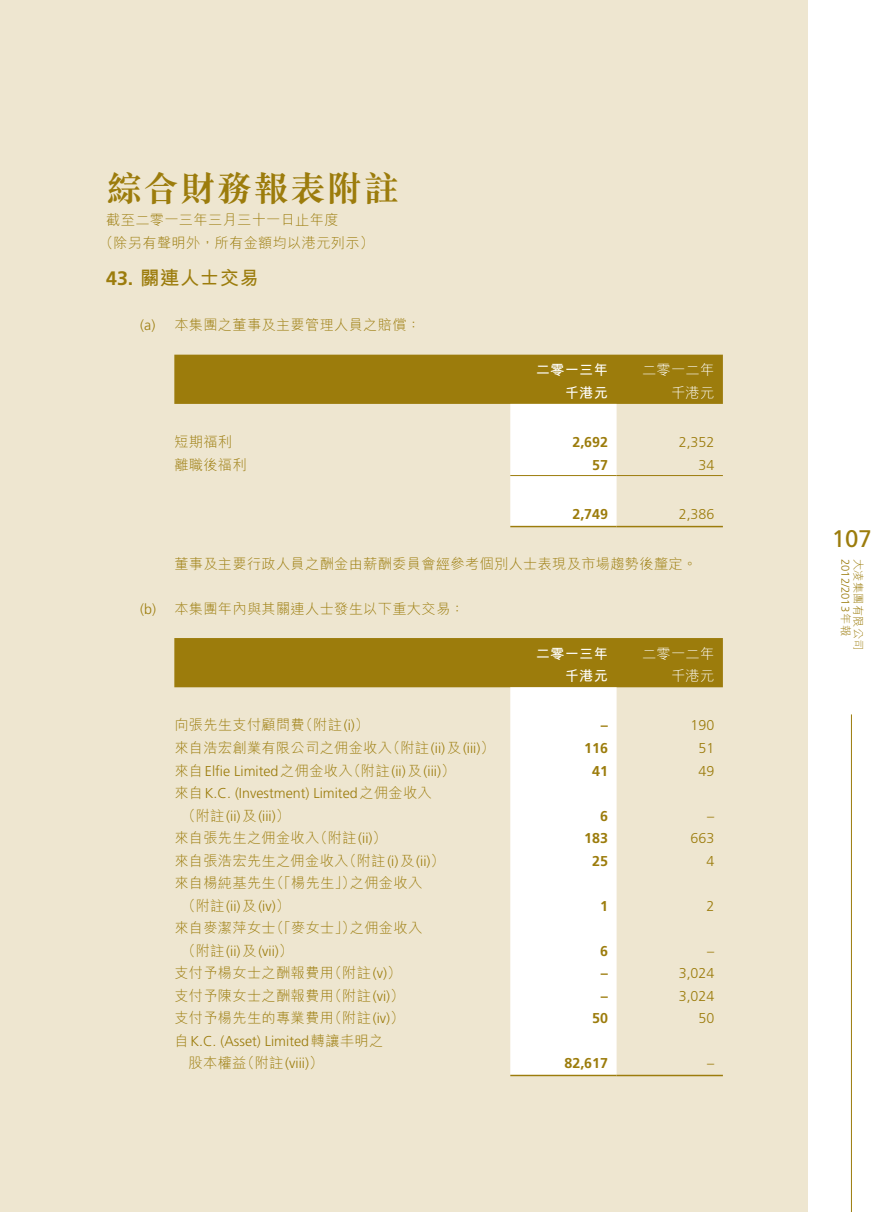
<style>
.page{position:relative;width:893px;height:1212px;background:#fff}
.page>*{position:absolute;margin:0;border:0;box-sizing:border-box;transform-origin:0 0}
.t1{font:700 36px "M Sung HK";letter-spacing:.02em;color:#9c7c0c}
.t2{font:24px "Frutiger LT Std";color:#9c7c0c}
.t3{font:700 19.5px "M Hei HK";letter-spacing:.02em;color:#9c7c0c}
.t4{font:300 14.25px/22.5px "M Hei HK";letter-spacing:.02em;color:#9c7c0c}
.t5{font:300 14.25px/22.5px "Frutiger LT Std";color:#9c7c0c}
.t6{font:700 14.25px "Frutiger LT Std";color:#9c7c0c}
.t7{font:700 14.25px "M Hei HK";letter-spacing:.02em;color:#fff}
.t8{font:300 14.25px "M Hei HK";letter-spacing:.02em;color:#fff}
.t9{font:300 11.25px "Frutiger LT Std";color:#9c7c0c}
.t10{font:300 11.25px "M Hei HK";letter-spacing:.02em;color:#9c7c0c}
.s1{font-family:"Frutiger LT Std"}
.s2{font-family:"M Hei HK"}
</style>
<div class="page">
<hr style="left:851px;top:714px;width:1px;height:498px;background:#9c7c0c">
<div style="left:0;top:0;width:808px;height:1212px;background:#eee6d0"></div>
<svg style="left:174px;top:355px;width:549px;height:171px"></svg>
<hr style="left:510px;top:475px;width:107px;height:1px;background:#9c7c0c">
<hr style="left:617px;top:475px;width:106px;height:1px;background:#9c7c0c">
<hr style="left:510px;top:526px;width:107px;height:1px;background:#9c7c0c">
<hr style="left:617px;top:526px;width:106px;height:1px;background:#9c7c0c">
<svg style="left:174px;top:638px;width:549px;height:437px"></svg>
<hr style="left:510px;top:1075px;width:107px;height:1px;background:#9c7c0c">
<hr style="left:617px;top:1075px;width:106px;height:1px;background:#9c7c0c">
<h1 class="t1" style="left:106px;top:171px;width:295px">綜合財務報表附註</h1>
<p class="t4" style="left:99px;top:209px;width:276px;text-indent:7px">截至二零一三年三月三十一日止年度<br>（除另有聲明外，所有金額均以港元列示）</p>
<h3 class="t3" style="left:106px;top:264px;width:154px"><span class="s1">43.</span> 關連人士交易</h3>
<p class="t4" style="left:140px;top:314px;width:282px"><span class="s1">(a)</span> 本集團之董事及主要管理人員之賠償：</p>
<p class="t7" style="left:536px;top:360px;width:74px">二零一三年</p>
<p class="t8" style="left:642px;top:363px;width:74px">二零一二年</p>
<p class="t7" style="left:565px;top:382px;width:45px">千港元</p>
<p class="t8" style="left:671px;top:385px;width:45px">千港元</p>
<p class="t4" style="left:174px;top:430px;width:59px">短期福利</p>
<p class="t6" style="left:572px;top:434px;width:37px">2,692</p>
<p class="t5" style="left:679px;top:431px;width:37px">2,352</p>
<p class="t4" style="left:174px;top:453px;width:74px">離職後福利</p>
<p class="t6" style="left:592px;top:456px;width:17px">57</p>
<p class="t5" style="left:698px;top:454px;width:17px">34</p>
<p class="t6" style="left:572px;top:506px;width:37px">2,749</p>
<p class="t5" style="left:679px;top:503px;width:37px">2,386</p>
<p class="t4" style="left:174px;top:552px;width:524px">董事及主要行政人員之酬金由薪酬委員會經參考個別人士表現及市場趨勢後釐定。</p>
<p class="t4" style="left:140px;top:597px;width:326px"><span class="s1">(b)</span> 本集團年內與其關連人士發生以下重大交易：</p>
<p class="t7" style="left:536px;top:643px;width:74px">二零一三年</p>
<p class="t8" style="left:642px;top:646px;width:74px">二零一二年</p>
<p class="t7" style="left:565px;top:666px;width:45px">千港元</p>
<p class="t8" style="left:671px;top:669px;width:45px">千港元</p>
<p class="t4" style="left:174px;top:714px;width:196px">向張先生支付顧問費（附註<span class="s1">(i)</span>）</p>
<p class="t6" style="left:601px;top:717px;width:9px">–</p>
<p class="t5" style="left:691px;top:714px;width:25px">190</p>
<p class="t4" style="left:174px;top:736px;width:322px">來自浩宏創業有限公司之佣金收入（附註<span class="s1">(ii)</span>及<span class="s1">(iii)</span>）</p>
<p class="t6" style="left:584px;top:740px;width:25px">116</p>
<p class="t5" style="left:698px;top:737px;width:17px">51</p>
<p class="t5" style="left:174px;top:759px;width:282px"><span class="s2">來自</span>Elfie Limited<span class="s2">之佣金收入（附註</span>(ii)<span class="s2">及</span>(iii)<span class="s2">）</span></p>
<p class="t6" style="left:592px;top:762px;width:17px">41</p>
<p class="t5" style="left:698px;top:759px;width:17px">49</p>
<p class="t5" style="left:181px;top:782px;width:252px;text-indent:-7px"><span class="s2">來自</span>K.C. (Investment) Limited<span class="s2">之佣金收入（附註</span>(ii)<span class="s2">及</span>(iii)<span class="s2">）</span></p>
<p class="t6" style="left:600px;top:807px;width:9px">6</p>
<p class="t5" style="left:707px;top:804px;width:9px">–</p>
<p class="t4" style="left:174px;top:826px;width:214px">來自張先生之佣金收入（附註<span class="s1">(ii)</span>）</p>
<p class="t6" style="left:584px;top:830px;width:25px">183</p>
<p class="t5" style="left:691px;top:827px;width:25px">663</p>
<p class="t4" style="left:174px;top:849px;width:272px">來自張浩宏先生之佣金收入（附註<span class="s1">(i)</span>及<span class="s1">(ii)</span>）</p>
<p class="t6" style="left:592px;top:852px;width:17px">25</p>
<p class="t5" style="left:706px;top:849px;width:9px">4</p>
<p class="t4" style="left:174px;top:871px;width:249px">來自楊純基先生（「楊先生」）之佣金收入</p>
<p class="t5" style="left:181px;top:894px;width:110px"><span class="s2">（附註</span>(ii)<span class="s2">及</span>(iv)<span class="s2">）</span></p>
<p class="t6" style="left:600px;top:897px;width:9px">1</p>
<p class="t5" style="left:706px;top:894px;width:9px">2</p>
<p class="t4" style="left:174px;top:916px;width:249px">來自麥潔萍女士（「麥女士」）之佣金收入</p>
<p class="t5" style="left:181px;top:939px;width:113px"><span class="s2">（附註</span>(ii)<span class="s2">及</span>(vii)<span class="s2">）</span></p>
<p class="t6" style="left:600px;top:942px;width:9px">6</p>
<p class="t5" style="left:707px;top:939px;width:9px">–</p>
<p class="t4" style="left:174px;top:961px;width:228px">支付予楊女士之酬報費用（附註<span class="s1">(v)</span>）</p>
<p class="t6" style="left:601px;top:965px;width:9px">–</p>
<p class="t5" style="left:679px;top:962px;width:37px">3,024</p>
<p class="t4" style="left:174px;top:984px;width:232px">支付予陳女士之酬報費用（附註<span class="s1">(vi)</span>）</p>
<p class="t6" style="left:601px;top:987px;width:9px">–</p>
<p class="t5" style="left:679px;top:984px;width:37px">3,024</p>
<p class="t4" style="left:174px;top:1006px;width:232px">支付予楊先生的專業費用（附註<span class="s1">(iv)</span>）</p>
<p class="t6" style="left:592px;top:1010px;width:17px">50</p>
<p class="t5" style="left:698px;top:1007px;width:17px">50</p>
<p class="t5" style="left:174px;top:1029px;width:210px"><span class="s2">自</span>K.C. (Asset) Limited<span class="s2">轉讓丰明之</span></p>
<p class="t4" style="left:189px;top:1051px;width:136px">股本權益（附註<span class="s1">(viii)</span>）</p>
<p class="t6" style="left:564px;top:1055px;width:45px">82,617</p>
<p class="t5" style="left:707px;top:1052px;width:9px">–</p>
<h2 class="t2" style="left:832px;top:525px;width:42px">107</h2>
<p class="t9" style="left:852px;top:559px;width:79px;rotate:90deg">2012/2013 <span class="s2">年報</span></p>
<p class="t10" style="left:864px;top:559px;width:93px;rotate:90deg">大凌集團有限公司</p>
</div>
